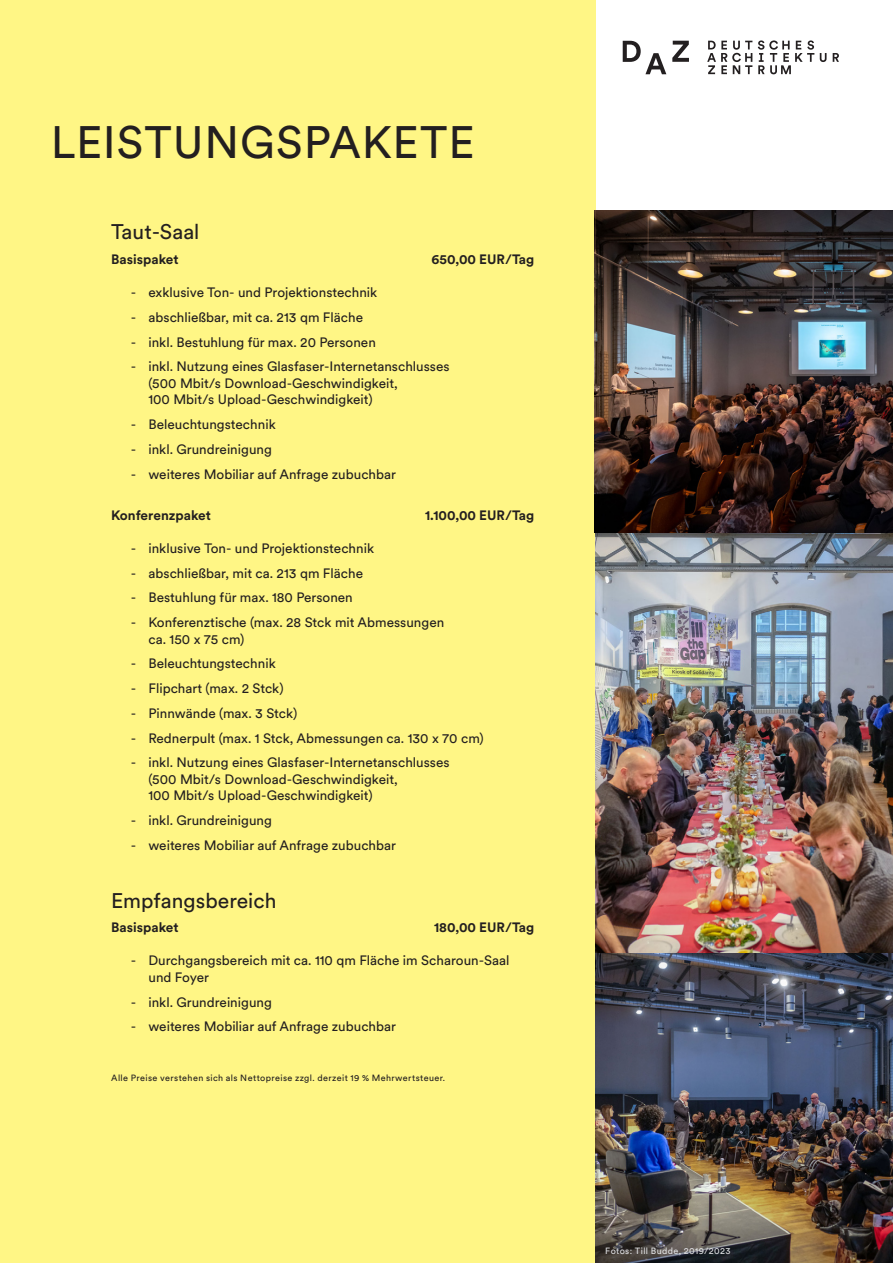
<style>
.page{position:relative;width:893px;height:1263px;background:#fff}
.page>*{position:absolute;margin:0;border:0;box-sizing:border-box;transform-origin:0 0}
.t1{font:45px "BDA Circular";letter-spacing:.02em;color:#231f20}
.t2{font:21px "BDA Circular";color:#231f20}
.t3{font:13.5px/16.5px "BDA Circular";color:#231f20}
.t4{font:700 13.5px "BDA Circular";color:#231f20}
.t5{font:9px "BDA Circular";letter-spacing:.045em;color:#231f20}
.t6{font:9px "BDA Circular";letter-spacing:.04em;color:#e1e2e4}
</style>
<div class="page">
<div style="left:0;top:0;width:595px;height:1263px;background:#fff685"></div>
<img style="left:595px;top:210px;width:298px;height:1053px">
<svg style="left:623px;top:41px;width:43px;height:33px"></svg>
<svg style="left:672px;top:41px;width:17px;height:21px"></svg>
<svg style="left:707px;top:41px;width:45px;height:33px"></svg>
<svg style="left:820px;top:53px;width:6px;height:9px"></svg>
<svg style="left:833px;top:53px;width:6px;height:9px"></svg>
<svg style="left:758px;top:40px;width:56px;height:34px"></svg>
<h1 class="t1" style="left:51px;top:112px;width:425px">LEISTUNGSPAKETE</h1>
<h2 class="t2" style="left:111px;top:218px;width:90px">Taut-Saal</h2>
<p class="t4" style="left:111px;top:250px;width:69px">Basispaket</p>
<p class="t4" style="left:431px;top:250px;width:104px">650,00 EUR/Tag</p>
<p class="t3" style="left:131px;top:283px;width:248px">- exklusive Ton- und Projektionstechnik</p>
<p class="t3" style="left:131px;top:308px;width:234px">- abschließbar, mit ca. 213 qm Fläche</p>
<p class="t3" style="left:131px;top:333px;width:246px">- inkl. Bestuhlung für max. 20 Personen</p>
<p class="t3" style="left:148px;top:358px;width:303px;text-indent:-17px">- inkl. Nutzung eines Glasfaser-Internetanschlusses (500 Mbit/s Download-Geschwindigkeit,<br>100 Mbit/s Upload-Geschwindigkeit)</p>
<p class="t3" style="left:131px;top:415px;width:146px">- Beleuchtungstechnik</p>
<p class="t3" style="left:131px;top:440px;width:143px">- inkl. Grundreinigung</p>
<p class="t3" style="left:131px;top:465px;width:267px">- weiteres Mobiliar auf Anfrage zubuchbar</p>
<p class="t4" style="left:111px;top:506px;width:101px">Konferenzpaket</p>
<p class="t4" style="left:425px;top:506px;width:111px">1.100,00 EUR/Tag</p>
<p class="t3" style="left:131px;top:539px;width:245px">- inklusive Ton- und Projektionstechnik</p>
<p class="t3" style="left:131px;top:564px;width:234px">- abschließbar, mit ca. 213 qm Fläche</p>
<p class="t3" style="left:131px;top:589px;width:223px">- Bestuhlung für max. 180 Personen</p>
<p class="t3" style="left:148px;top:613px;width:297px;text-indent:-17px">- Konferenztische (max. 28 Stck mit Abmessungen ca. 150 x 75 cm)</p>
<p class="t3" style="left:131px;top:655px;width:146px">- Beleuchtungstechnik</p>
<p class="t3" style="left:131px;top:679px;width:154px">- Flipchart (max. 2 Stck)</p>
<p class="t3" style="left:131px;top:704px;width:168px">- Pinnwände (max. 3 Stck)</p>
<p class="t3" style="left:131px;top:729px;width:354px">- Rednerpult (max. 1 Stck, Abmessungen ca. 130 x 70 cm)</p>
<p class="t3" style="left:148px;top:754px;width:303px;text-indent:-17px">- inkl. Nutzung eines Glasfaser-Internetanschlusses (500 Mbit/s Download-Geschwindigkeit,<br>100 Mbit/s Upload-Geschwindigkeit)</p>
<p class="t3" style="left:131px;top:811px;width:143px">- inkl. Grundreinigung</p>
<p class="t3" style="left:131px;top:836px;width:267px">- weiteres Mobiliar auf Anfrage zubuchbar</p>
<h2 class="t2" style="left:111px;top:886px;width:167px">Empfangsbereich</h2>
<p class="t4" style="left:111px;top:918px;width:69px">Basispaket</p>
<p class="t4" style="left:434px;top:918px;width:102px">180,00 EUR/Tag</p>
<p class="t3" style="left:148px;top:952px;width:363px;text-indent:-17px">- Durchgangsbereich mit ca. 110 qm Fläche im Scharoun-Saal und Foyer</p>
<p class="t3" style="left:131px;top:993px;width:143px">- inkl. Grundreinigung</p>
<p class="t3" style="left:131px;top:1018px;width:267px">- weiteres Mobiliar auf Anfrage zubuchbar</p>
<p class="t5" style="left:111px;top:1072px;width:335px">Alle Preise verstehen sich als Nettopreise zzgl. derzeit 19 % Mehrwertsteuer.</p>
<p class="t6" style="left:605px;top:1245px;width:127px">Fotos: Till Budde, 2019/2023</p>
</div>
